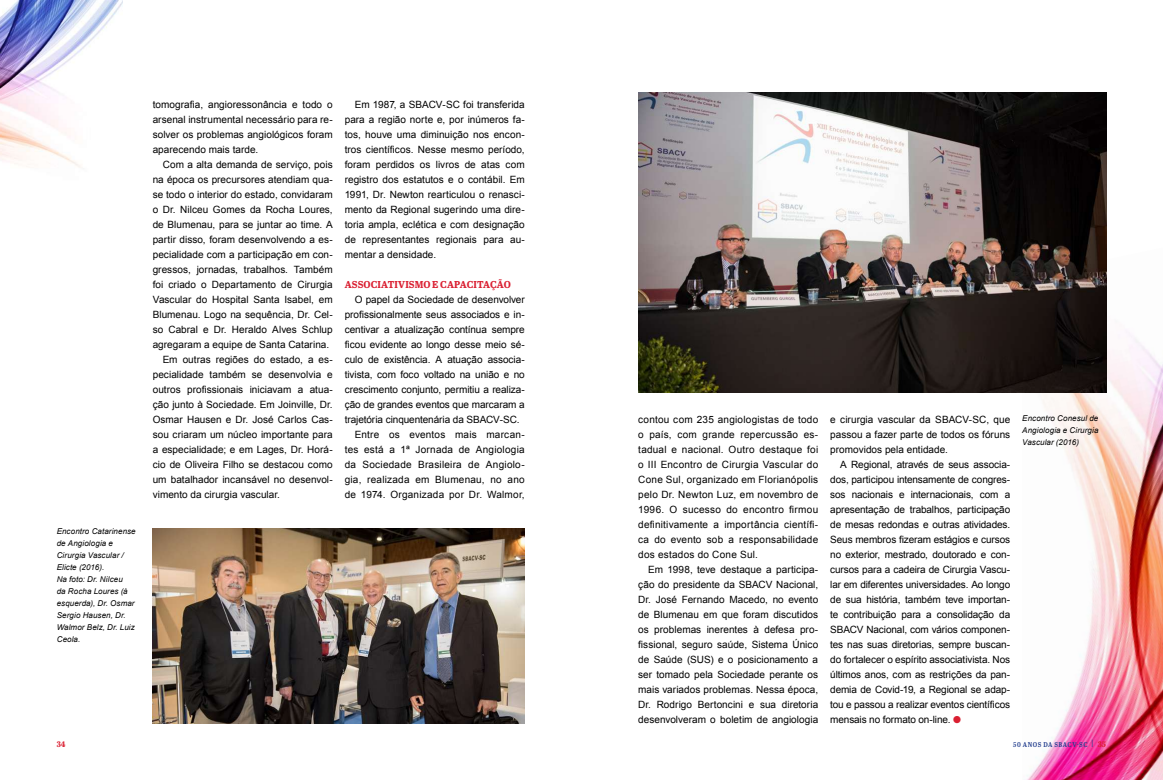
<style>
.page{position:relative;width:1163px;height:780px;background:#fff}
.page>*{position:absolute;margin:0;border:0;box-sizing:border-box;transform-origin:0 0}
.t1{font:10px/15px "Arial";color:#000;text-align:justify}
.t2{font:10px "Arial";letter-spacing:.02em;color:#000}
.t3{font:10px "Arial";letter-spacing:.025em;color:#000}
.t4{font:700 10px "Abril Titling";letter-spacing:.01em;color:#da2032}
.t5{font:italic 8px/12px "Arial";letter-spacing:.015em;color:#000}
.t6{font:700 8px "Abril Titling";color:#da2032}
.t7{font:7px "Abril Titling Cnd Sb";letter-spacing:.075em;color:#25408f}
.s1{color:#da2032}
.s2{font-family:"Abril Titling";font-weight:700;font-size:8px}
.s3{font-family:"Abril Titling";font-weight:700;font-size:8px;color:#da2032}
</style>
<div class="page">
<img style="left:0;top:0;width:123px;height:168px">
<img style="left:1026px;top:248px;width:136px;height:532px">
<img style="left:153px;top:528px;width:371px;height:195px">
<img style="left:638px;top:93px;width:467px;height:300px">
<p class="t5" style="left:57px;top:525px;width:80px">Encontro Catarinense de Angiologia e<br>Cirurgia Vascular /<br>Elicte (2016).<br>Na foto: Dr. Nilceu<br>da Rocha Loures (à esquerda), Dr. Osmar<br>Sergio Hausen, Dr.<br>Walmor Belz, Dr. Luiz<br>Ceola.</p>
<p class="t1" style="left:153px;top:97px;width:181px">tomografia, angioressonância e todo o arsenal instrumental necessário para re&shy;solver os problemas angiológicos foram aparecendo mais tarde.</p>
<p class="t1" style="left:163px;top:157px;width:171px">Com a alta demanda de serviço, pois</p>
<p class="t1" style="left:153px;top:172px;width:181px">na época os precursores atendiam qua-</p>
<p class="t1" style="left:153px;top:187px;width:181px">se todo o interior do estado, convidaram</p>
<p class="t1" style="left:153px;top:202px;width:181px">o Dr. Nilceu Gomes da Rocha Loures,</p>
<p class="t1" style="left:153px;top:217px;width:181px">de Blumenau, para se juntar ao time. A</p>
<p class="t1" style="left:153px;top:232px;width:181px">partir disso, foram desenvolvendo a es-</p>
<p class="t1" style="left:153px;top:247px;width:181px">pecialidade com a participação em con-</p>
<p class="t1" style="left:153px;top:262px;width:181px">gressos, jornadas, trabalhos. Também</p>
<p class="t1" style="left:153px;top:277px;width:181px">foi criado o Departamento de Cirurgia</p>
<p class="t1" style="left:153px;top:292px;width:181px">Vascular do Hospital Santa Isabel, em</p>
<p class="t1" style="left:153px;top:307px;width:181px">Blumenau. Logo na sequência, Dr. Cel-</p>
<p class="t1" style="left:153px;top:322px;width:181px">so Cabral e Dr. Heraldo Alves Schlup</p>
<p class="t1" style="left:153px;top:337px;width:178px">agregaram a equipe de Santa Catarina.</p>
<p class="t1" style="left:163px;top:352px;width:171px">Em outras regiões do estado, a es-</p>
<p class="t1" style="left:153px;top:367px;width:181px">pecialidade também se desenvolvia e</p>
<p class="t1" style="left:153px;top:382px;width:181px">outros profissionais iniciavam a atua-</p>
<p class="t1" style="left:153px;top:397px;width:181px">ção junto à Sociedade. Em Joinville, Dr.</p>
<p class="t1" style="left:153px;top:412px;width:181px">Osmar Hausen e Dr. José Carlos Cas-</p>
<p class="t1" style="left:153px;top:427px;width:181px">sou criaram um núcleo importante para</p>
<p class="t1" style="left:153px;top:442px;width:181px">a especialidade; e em Lages, Dr. Horá-</p>
<p class="t1" style="left:153px;top:457px;width:181px">cio de Oliveira Filho se destacou como</p>
<p class="t1" style="left:153px;top:472px;width:181px">um batalhador incansável no desenvol-</p>
<p class="t1" style="left:153px;top:487px;width:129px">vimento da cirurgia vascular.</p>
<p class="t1" style="left:345px;top:97px;width:181px;text-indent:10px">Em 1987, a SBACV-SC foi transferida para a região norte e, por inúmeros fa&shy;tos, houve uma diminuição nos encon&shy;tros científicos. Nesse mesmo período, foram perdidos os livros de atas com registro dos estatutos e o contábil. Em 1991, Dr. Newton rearticulou o renasci&shy;mento da Regional sugerindo uma dire&shy;toria ampla, eclética e com designação de representantes regionais para au&shy;mentar a densidade.</p>
<p class="t4" style="left:345px;top:277px;width:168px">ASSOCIATIVISMO E CAPACITAÇÃO</p>
<p class="t1" style="left:355px;top:292px;width:171px">O papel da Sociedade de desenvolver</p>
<p class="t1" style="left:345px;top:307px;width:181px">profissionalmente seus associados e in-</p>
<p class="t1" style="left:345px;top:322px;width:181px">centivar a atualização contínua sempre</p>
<p class="t1" style="left:345px;top:337px;width:181px">ficou evidente ao longo desse meio sé-</p>
<p class="t1" style="left:345px;top:352px;width:181px">culo de existência. A atuação associa-</p>
<p class="t1" style="left:345px;top:367px;width:181px">tivista, com foco voltado na união e no</p>
<p class="t1" style="left:345px;top:382px;width:181px">crescimento conjunto, permitiu a realiza-</p>
<p class="t1" style="left:345px;top:397px;width:181px">ção de grandes eventos que marcaram a</p>
<p class="t1" style="left:345px;top:412px;width:176px">trajetória cinquentenária da SBACV-SC.</p>
<p class="t2" style="left:355px;top:428px;width:171px">Entre os eventos mais marcan-</p>
<p class="t3" style="left:345px;top:443px;width:181px">tes está a 1ª Jornada de Angiologia</p>
<p class="t3" style="left:345px;top:458px;width:181px">da Sociedade Brasileira de Angiolo-</p>
<p class="t2" style="left:345px;top:473px;width:181px">gia, realizada em Blumenau, no ano</p>
<p class="t2" style="left:345px;top:488px;width:181px">de 1974. Organizada por Dr. Walmor,</p>
<p class="t1" style="left:638px;top:412px;width:181px">contou com 235 angiologistas de todo o país, com grande repercussão es&shy;tadual e nacional. Outro destaque foi o III Encontro de Cirurgia Vascular do Cone Sul, organizado em Florianópolis pelo Dr. Newton Luz, em novembro de 1996. O sucesso do encontro firmou definitivamente a importância científi&shy;ca do evento sob a responsabilidade dos estados do Cone Sul.</p>
<p class="t1" style="left:638px;top:562px;width:181px;text-indent:10px">Em 1998, teve destaque a participa&shy;ção do presidente da SBACV Nacional, Dr. José Fernando Macedo, no evento de Blumenau em que foram discutidos os problemas inerentes à defesa pro&shy;fissional, seguro saúde, Sistema Único de Saúde (SUS) e o posicionamento a ser tomado pela Sociedade perante os mais variados problemas. Nessa época, Dr. Rodrigo Bertoncini e sua diretoria desenvolveram o boletim de angiologia</p>
<p class="t1" style="left:830px;top:412px;width:181px">e cirurgia vascular da SBACV-SC, que passou a fazer parte de todos os fóruns promovidos pela entidade.</p>
<p class="t1" style="left:830px;top:457px;width:181px;text-indent:10px">A Regional, através de seus associa&shy;dos, participou intensamente de congres&shy;sos nacionais e internacionais, com a apresentação de trabalhos, participação de mesas redondas e outras atividades.<br>Seus membros fizeram estágios e cursos no exterior, mestrado, doutorado e con&shy;cursos para a cadeira de Cirurgia Vascu&shy;lar em diferentes universidades. Ao longo de sua história, também teve importan&shy;te contribuição para a consolidação da SBACV Nacional, com vários componen&shy;tes nas suas diretorias, sempre buscan&shy;do fortalecer o espírito associativista. Nos últimos anos, com as restrições da pan&shy;demia de Covid-19, a Regional se adap&shy;tou e passou a realizar eventos científicos mensais no formato on-line. <span class="s1">●</span></p>
<p class="t5" style="left:1022px;top:412px;width:78px;text-align:justify">Encontro Conesul de Angiologia e Cirurgia Vascular (2016)</p>
<p class="t6" style="left:57px;top:738px;width:10px">34</p>
<p class="t7" style="left:1013px;top:739px;width:94px">50 ANOS DA SBACV-SC <span class="s2">|</span> <span class="s3">35</span></p>
</div>
